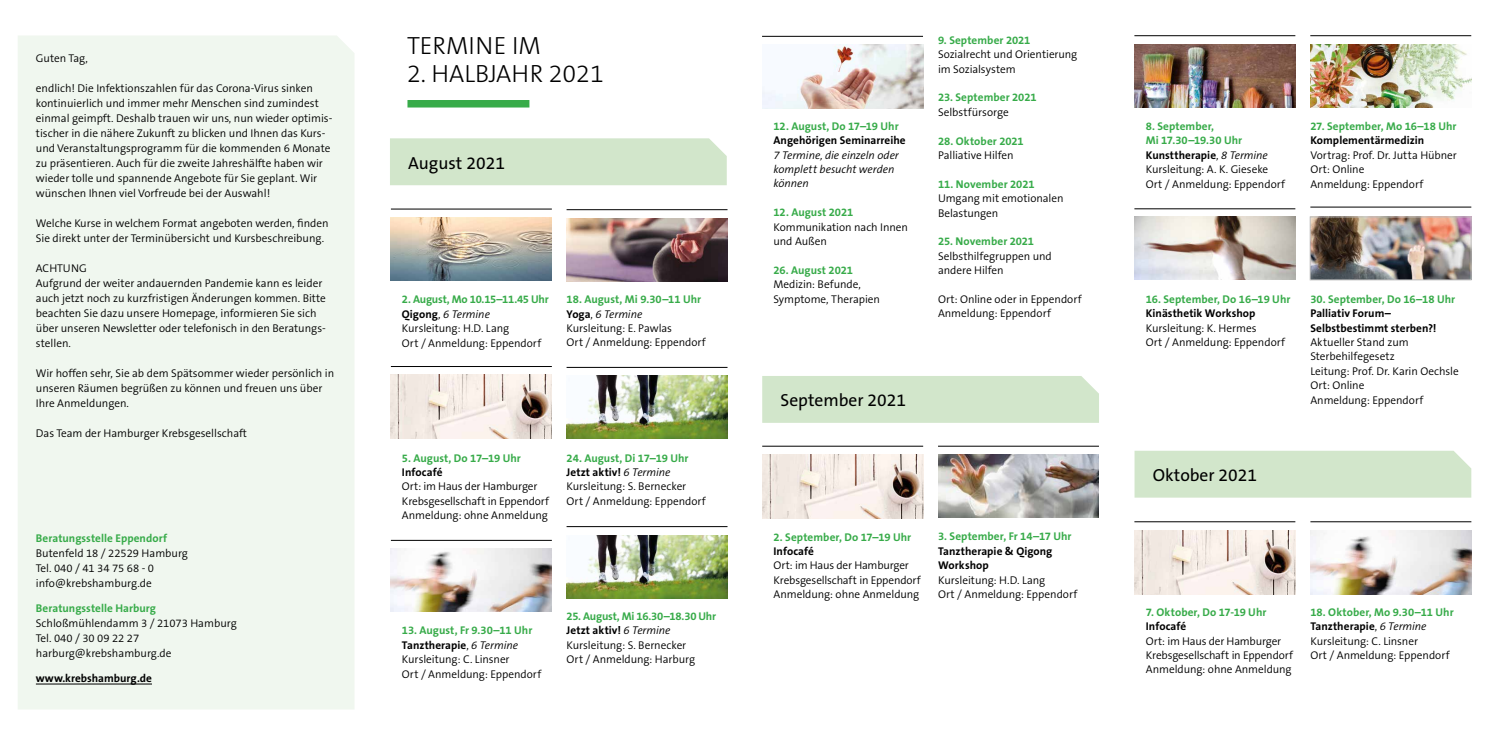
<style>
.page{position:relative;width:1489px;height:745px;background:#fff}
.page>*{position:absolute;margin:0;border:0;box-sizing:border-box;transform-origin:0 0}
.t1{font:300 25px "The Sans B3";color:#000}
.t2{font:17.5px "The Sans B5 Plain";color:#000}
.t3{font:300 11.25px/14.4px "The Sans B4";color:#000}
.t4{font:700 11.25px/14.4px "The Sans B7";color:#37ab49}
.t5{font:700 11.25px/14.4px "The Sans B7";letter-spacing:.005em;color:#000}
.t6{font:italic 300 11.25px/14.4px "The Sans B4";letter-spacing:-.005em;color:#000}
.t7{font:700 11.25px "The Sans B7";letter-spacing:-.02em;color:#37ab49}
.t8{font:700 11.25px "The Sans";color:#000}
.s1{font-family:"The Sans B7";font-weight:700}
.s2{font-style:italic}
.s3{font-family:"The Sans"}
.s4{color:#000}
.s5{font-family:"The Sans B4";font-weight:300;font-style:italic;color:#000}
.s6{font-family:"The Sans";font-weight:300;color:#000}
</style>
<div class="page">
<img style="left:1134px;top:217px;width:161px;height:62px">
<img style="left:1311px;top:219px;width:157px;height:59px">
<div style="left:1309px;top:217px;width:161px;height:63px;border:1px solid #bebebe"></div>
<img style="left:762px;top:45px;width:161px;height:64px">
<img style="left:391px;top:375px;width:161px;height:63px">
<div style="left:18px;top:36px;width:336px;height:673px;background:#f0f7ef"></div>
<div style="left:407px;top:100px;width:122px;height:7px;background:#37ab49"></div>
<div style="left:390px;top:138px;width:336px;height:47px;background:#d2e6cb"></div>
<hr style="left:36px;top:683px;width:116px;height:1px;background:#000">
<hr style="left:762px;top:36px;width:161px;height:1px;background:#000">
<hr style="left:391px;top:366px;width:161px;height:1px;background:#000">
<img style="left:391px;top:217px;width:161px;height:63px">
<hr style="left:391px;top:208px;width:161px;height:1px;background:#000">
<img style="left:391px;top:548px;width:161px;height:63px">
<img style="left:566px;top:375px;width:161px;height:63px">
<img style="left:566px;top:535px;width:161px;height:62px">
<img style="left:566px;top:218px;width:161px;height:63px">
<hr style="left:391px;top:539px;width:161px;height:1px;background:#000">
<hr style="left:566px;top:367px;width:161px;height:1px;background:#000">
<hr style="left:566px;top:526px;width:161px;height:1px;background:#000">
<hr style="left:566px;top:209px;width:161px;height:1px;background:#000">
<div style="left:762px;top:376px;width:336px;height:46px;background:#d2e6cb"></div>
<img style="left:762px;top:454px;width:161px;height:64px">
<hr style="left:762px;top:445px;width:161px;height:1px;background:#000">
<img style="left:938px;top:454px;width:160px;height:63px">
<hr style="left:938px;top:445px;width:160px;height:1px;background:#000">
<img style="left:1134px;top:530px;width:161px;height:63px">
<img style="left:1310px;top:530px;width:161px;height:63px">
<img style="left:1134px;top:44px;width:161px;height:63px">
<hr style="left:1134px;top:35px;width:161px;height:1px;background:#000">
<div style="left:1134px;top:450px;width:337px;height:47px;background:#d2e6cb"></div>
<img style="left:1310px;top:44px;width:160px;height:63px">
<hr style="left:1134px;top:208px;width:161px;height:1px;background:#000">
<hr style="left:1134px;top:521px;width:161px;height:1px;background:#000">
<hr style="left:1310px;top:521px;width:161px;height:1px;background:#000">
<hr style="left:1310px;top:207px;width:161px;height:1px;background:#000">
<hr style="left:1310px;top:35px;width:160px;height:1px;background:#000">
<p class="t3" style="left:36px;top:51px;width:54px">Guten Tag,</p>
<p class="t3" style="left:36px;top:81px;width:298px;line-height:15px">endlich! Die Infektionszahlen für das Corona-Virus sinken kontinuierlich und immer mehr Menschen sind zumindest einmal geimpft. Deshalb trauen wir uns, nun wieder optimis&shy;tischer in die nähere Zukunft zu blicken und Ihnen das Kurs&shy;und Veranstaltungsprogramm für die kommenden 6 Monate zu präsentieren. Auch für die zweite Jahreshälfte haben wir wieder tolle und spannende Angebote für Sie geplant. Wir wünschen Ihnen viel Vorfreude bei der Auswahl!</p>
<p class="t3" style="left:36px;top:216px;width:294px;line-height:15px">Welche Kurse in welchem Format angeboten werden, finden<br>Sie direkt unter der Terminübersicht und Kursbeschreibung.</p>
<p class="t3" style="left:36px;top:261px;width:291px;line-height:15px">ACHTUNG<br>Aufgrund der weiter andauernden Pandemie kann es leider auch jetzt noch zu kurzfristigen Änderungen kommen. Bitte beachten Sie dazu unsere Homepage, informieren Sie sich über unseren Newsletter oder telefonisch in den Beratungs&shy;stellen.</p>
<p class="t3" style="left:36px;top:366px;width:300px;line-height:15px">Wir hoffen sehr, Sie ab dem Spätsommer wieder persönlich in unseren Räumen begrüßen zu können und freuen uns über<br>Ihre Anmeldungen.</p>
<p class="t3" style="left:36px;top:426px;width:213px">Das Team der Hamburger Krebsgesellschaft</p>
<p class="t4" style="left:36px;top:531px;width:133px">Beratungsstelle Eppendorf</p>
<p class="t3" style="left:36px;top:546px;width:154px;line-height:15px">Butenfeld 18 / 22529 Hamburg<br>Tel. 040 / 41 34 75 68 - 0 info@krebshamburg.de</p>
<p class="t4" style="left:36px;top:601px;width:122px">Beratungsstelle Harburg</p>
<p class="t3" style="left:36px;top:616px;width:202px;line-height:15px">Schloßmühlendamm 3 / 21073 Hamburg<br>Tel. 040 / 30 09 22 27 harburg@krebshamburg.de</p>
<p class="t8" style="left:36px;top:668px;width:118px">www.krebshamburg.de</p>
<h1 class="t1" style="left:407px;top:33px;width:135px">TERMINE IM</h1>
<h1 class="t1" style="left:407px;top:60px;width:198px">2. HALBJAHR 2021</h1>
<h2 class="t2" style="left:408px;top:153px;width:98px">August 2021</h2>
<p class="t7" style="left:402px;top:293px;width:148px">2. August, Mo 10.15–11.45 Uhr</p>
<p class="t3" style="left:402px;top:307px;width:141px"><span class="s1">Qigong</span>, <span class="s2">6 Termine<br></span>Kursleitung: H.D. Lang<br>Ort / Anmeldung: Eppendorf</p>
<p class="t4" style="left:566px;top:292px;width:136px">18. August, Mi 9.30–11 Uhr</p>
<p class="t3" style="left:566px;top:307px;width:141px"><span class="s1">Yoga</span><span class="s3">,</span> <span class="s2">6 Termine<br></span>Kursleitung: E. Pawlas<br>Ort / Anmeldung: Eppendorf</p>
<p class="t4" style="left:402px;top:450px;width:120px">5. August, Do 17–19 Uhr</p>
<p class="t5" style="left:402px;top:465px;width:42px">Infocafé</p>
<p class="t3" style="left:402px;top:479px;width:149px">Ort: im Haus der Hamburger<br>Krebsgesellschaft in Eppendorf<br>Anmeldung: ohne Anmeldung</p>
<p class="t4" style="left:566px;top:450px;width:123px">24. August, Di 17–19 Uhr<br><span class="s4">Jetzt aktiv!</span> <span class="s5">6 Termine</span></p>
<p class="t3" style="left:566px;top:479px;width:141px">Kursleitung: S. Bernecker<br>Ort / Anmeldung: Eppendorf</p>
<p class="t4" style="left:402px;top:623px;width:132px">13. August, Fr 9.30–11 Uhr<br><span class="s4">Tanztherapie</span><span class="s6">,</span> <span class="s5">6 Termine</span></p>
<p class="t3" style="left:402px;top:652px;width:141px">Kursleitung: C. Linsner<br>Ort / Anmeldung: Eppendorf</p>
<p class="t4" style="left:566px;top:609px;width:151px">25. August, Mi 16.30–18.30 Uhr<br><span class="s4">Jetzt aktiv!</span> <span class="s5">6 Termine</span></p>
<p class="t3" style="left:566px;top:637px;width:130px">Kursleitung: S. Bernecker<br>Ort / Anmeldung: Harburg</p>
<p class="t4" style="left:773px;top:119px;width:127px">12. August, Do 17–19 Uhr</p>
<p class="t5" style="left:773px;top:133px;width:134px">Angehörigen Seminarreihe</p>
<p class="t6" style="left:773px;top:148px;width:127px">7 Termine, die einzeln oder komplett besucht werden können</p>
<p class="t4" style="left:773px;top:205px;width:81px">12. August 2021</p>
<p class="t3" style="left:773px;top:220px;width:136px">Kommunikation nach Innen und Außen</p>
<p class="t4" style="left:773px;top:263px;width:81px">26. August 2021</p>
<p class="t3" style="left:773px;top:277px;width:108px">Medizin: Befunde,<br>Symptome, Therapien</p>
<h2 class="t2" style="left:780px;top:391px;width:127px">September 2021</h2>
<p class="t4" style="left:938px;top:33px;width:94px">9. September 2021</p>
<p class="t3" style="left:938px;top:48px;width:141px">Sozialrecht und Orientierung im Sozialsystem</p>
<p class="t4" style="left:938px;top:91px;width:100px">23. September 2021</p>
<p class="t3" style="left:938px;top:105px;width:72px">Selbstfürsorge</p>
<p class="t4" style="left:938px;top:134px;width:87px">28. Oktober 2021</p>
<p class="t3" style="left:938px;top:148px;width:77px">Palliative Hilfen</p>
<p class="t4" style="left:938px;top:177px;width:98px">11. November 2021</p>
<p class="t3" style="left:938px;top:191px;width:127px">Umgang mit emotionalen<br>Belastungen</p>
<p class="t4" style="left:938px;top:234px;width:98px">25. November 2021</p>
<p class="t3" style="left:938px;top:249px;width:115px">Selbsthilfegruppen und andere Hilfen</p>
<p class="t3" style="left:938px;top:292px;width:145px">Ort: Online oder in Eppendorf<br>Anmeldung: Eppendorf</p>
<p class="t4" style="left:773px;top:529px;width:139px">2. September, Do 17–19 Uhr</p>
<p class="t5" style="left:773px;top:544px;width:42px">Infocafé</p>
<p class="t3" style="left:773px;top:558px;width:149px">Ort: im Haus der Hamburger<br>Krebsgesellschaft in Eppendorf<br>Anmeldung: ohne Anmeldung</p>
<p class="t4" style="left:938px;top:529px;width:135px">3. September, Fr 14–17 Uhr</p>
<p class="t5" style="left:938px;top:544px;width:116px">Tanztherapie &amp; Qigong<br>Workshop</p>
<p class="t3" style="left:938px;top:572px;width:141px">Kursleitung: H.D. Lang<br>Ort / Anmeldung: Eppendorf</p>
<p class="t4" style="left:1145px;top:119px;width:124px">8. September,<br>Mi 17.30–19.30 Uhr<br><span class="s4">Kunsttherapie</span><span class="s6">,</span> <span class="s5">8 Termine</span></p>
<p class="t3" style="left:1145px;top:162px;width:141px">Kursleitung: A. K. Gieseke<br>Ort / Anmeldung: Eppendorf</p>
<p class="t4" style="left:1310px;top:119px;width:148px">27. September, Mo 16–18 Uhr</p>
<p class="t5" style="left:1310px;top:134px;width:115px">Komplementärmedizin</p>
<p class="t3" style="left:1310px;top:148px;width:148px">Vortrag: Prof. Dr. Jutta Hübner<br>Ort: Online<br>Anmeldung: Eppendorf</p>
<p class="t4" style="left:1145px;top:292px;width:146px">16. September, Do 16–19 Uhr</p>
<p class="t5" style="left:1145px;top:306px;width:111px">Kinästhetik Workshop</p>
<p class="t3" style="left:1145px;top:321px;width:141px">Kursleitung: K. Hermes<br>Ort / Anmeldung: Eppendorf</p>
<p class="t4" style="left:1310px;top:292px;width:146px">30. September, Do 16–18 Uhr</p>
<p class="t5" style="left:1310px;top:306px;width:127px">Palliativ Forum–<br>Selbstbestimmt sterben?!</p>
<p class="t3" style="left:1310px;top:335px;width:150px">Aktueller Stand zum<br>Sterbehilfegesetz<br>Leitung: Prof. Dr. Karin Oechsle<br>Ort: Online<br>Anmeldung: Eppendorf</p>
<h2 class="t2" style="left:1152px;top:465px;width:106px">Oktober 2021</h2>
<p class="t4" style="left:1145px;top:604px;width:122px">7. Oktober, Do 17-19 Uhr</p>
<p class="t5" style="left:1145px;top:619px;width:42px">Infocafé</p>
<p class="t3" style="left:1145px;top:633px;width:149px">Ort: im Haus der Hamburger<br>Krebsgesellschaft in Eppendorf<br>Anmeldung: ohne Anmeldung</p>
<p class="t4" style="left:1310px;top:604px;width:145px">18. Oktober, Mo 9.30–11 Uhr<br><span class="s4">Tanztherapie</span><span class="s6">,</span> <span class="s5">6 Termine</span></p>
<p class="t3" style="left:1310px;top:633px;width:141px">Kursleitung: C. Linsner<br>Ort / Anmeldung: Eppendorf</p>
</div>
